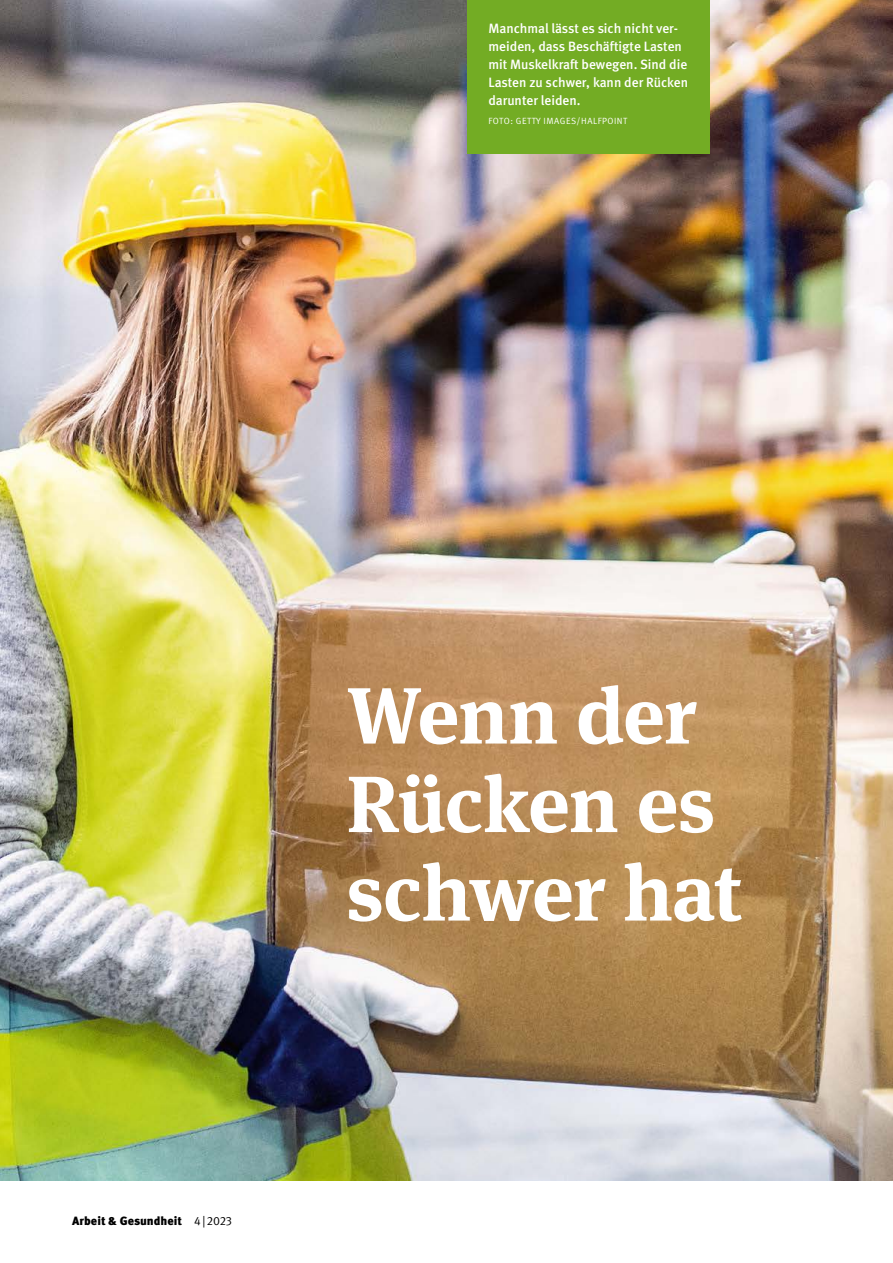
<style>
.page{position:relative;width:893px;height:1263px;background:#fff}
.page>*{position:absolute;margin:0;border:0;box-sizing:border-box;transform-origin:0 0}
._01-Headline_60pt{font:700 79.5px/88.5px "DGUV Meta Serif";letter-spacing:-.015em;color:#fff}
._06-BU{font:500 13.5px/18px "DGUV Meta";color:#fff}
.t1{font:900 12px "Meta Pro";color:#000}
._06-BU-2{font:9px "DGUV Meta";letter-spacing:.06em;color:#fff}
.s1{font-family:"DGUV Meta";font-weight:400}
</style>
<div class="page">
<img style="left:0;top:0;width:893px;height:1181px">
<div style="left:468px;top:0;width:242px;height:154px;background:#73ac24"></div>
<p class="_06-BU" style="left:488px;top:19px;width:201px">Manchmal lässt es sich nicht ver&shy;meiden, dass Beschäftigte Lasten mit Muskelkraft bewegen. Sind die<br>Lasten zu schwer, kann der Rücken darunter leiden.</p>
<p class="_06-BU-2" style="left:488px;top:116px;width:140px">FOTO: GETTY IMAGES/HALFPOINT</p>
<p class="_01-Headline_60pt" style="left:347px;top:672px;width:397px">Wenn der<br>Rücken es schwer hat</p>
<p class="t1" style="left:72px;top:1213px;width:161px">Arbeit &amp; Gesundheit <span class="s1">4|2023</span></p>
</div>
